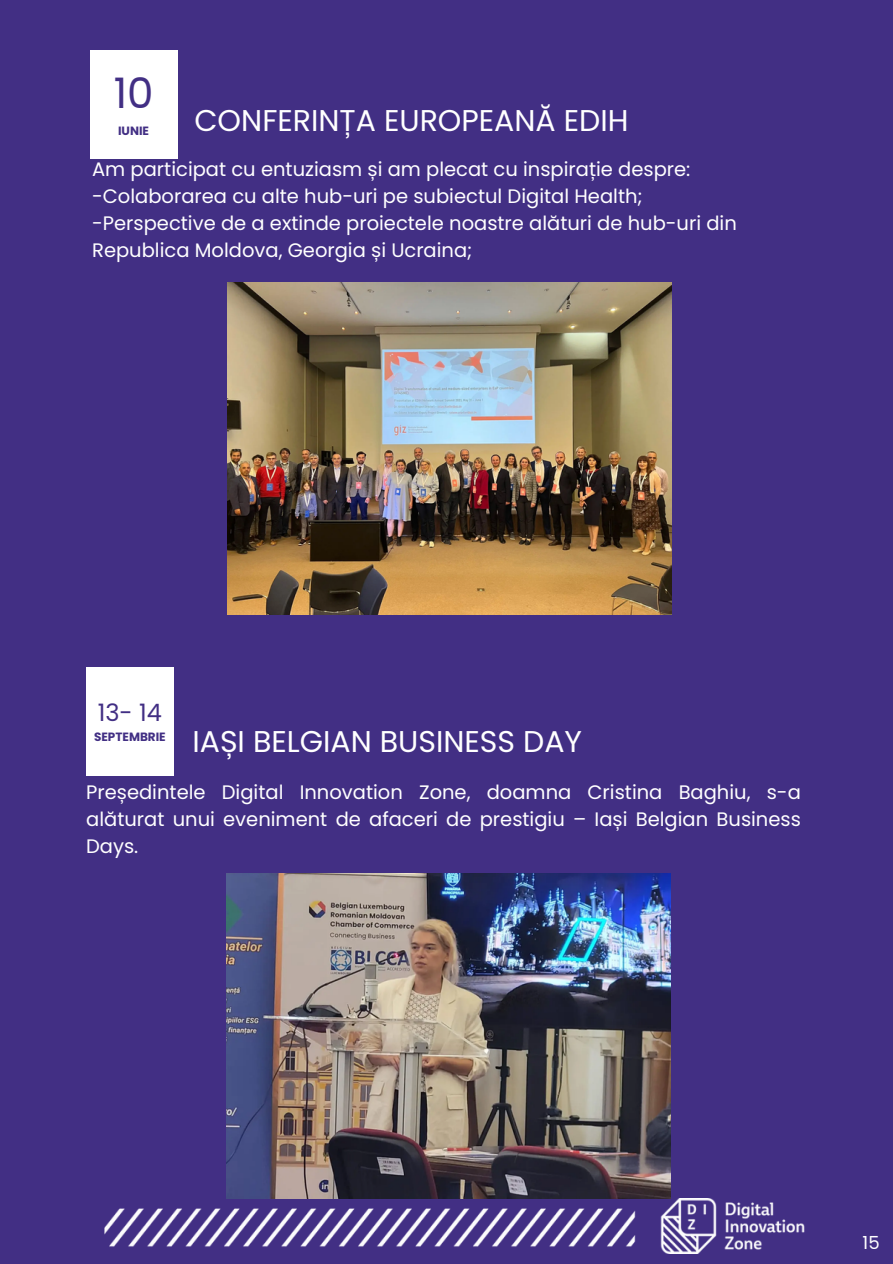
<style>
.page{position:relative;width:893px;height:1264px;background:#fff}
.page>*{position:absolute;margin:0;border:0;box-sizing:border-box;transform-origin:0 0}
.t1{font:42px "Poppins";color:#422f84}
.t2{font:30px "Poppins";color:#fff}
.t3{font:24px "Poppins";color:#422f84}
.t4{font:19.5px/27px "Poppins";color:#fff}
.t5{font:18px "Poppins";color:#fff}
.t6{font:700 12px "Poppins";color:#422f84}
</style>
<div class="page">
<div style="left:0;top:0;width:892px;height:1263px;background:#422f84"></div>
<img style="left:104px;top:1198px;width:700px;height:55px">
<img style="left:228px;top:282px;width:443px;height:332px">
<div style="left:90px;top:50px;width:87px;height:109px;background:#fff"></div>
<img style="left:227px;top:873px;width:443px;height:325px">
<div style="left:86px;top:667px;width:88px;height:109px;background:#fff"></div>
<p class="t1" style="left:114px;top:64px;width:41px">10</p>
<p class="t6" style="left:118px;top:123px;width:33px">IUNIE</p>
<p class="t2" style="left:194px;top:100px;width:435px">CONFERINȚA EUROPEANĂ EDIH</p>
<p class="t4" style="left:92px;top:156px;width:599px">Am participat cu entuziasm și am plecat cu inspirație despre:</p>
<p class="t4" style="left:92px;top:183px;width:552px">-Colaborarea cu alte hub-uri pe subiectul Digital Health;</p>
<p class="t4" style="left:92px;top:210px;width:646px">-Perspective de a extinde proiectele noastre alături de hub-uri din<br>Republica Moldova, Georgia și Ucraina;</p>
<p class="t3" style="left:98px;top:695px;width:66px">13- 14</p>
<p class="t6" style="left:94px;top:728px;width:73px">SEPTEMBRIE</p>
<p class="t2" style="left:192px;top:720px;width:391px">IAȘI BELGIAN BUSINESS DAY</p>
<p class="t4" style="left:86px;top:778px;width:716px;text-align:justify">Președintele Digital Innovation Zone, doamna Cristina Baghiu, s-a alăturat unui eveniment de afaceri de prestigiu – Iași Belgian Business Days.</p>
<p class="t5" style="left:862px;top:1230px;width:19px">15</p>
</div>
